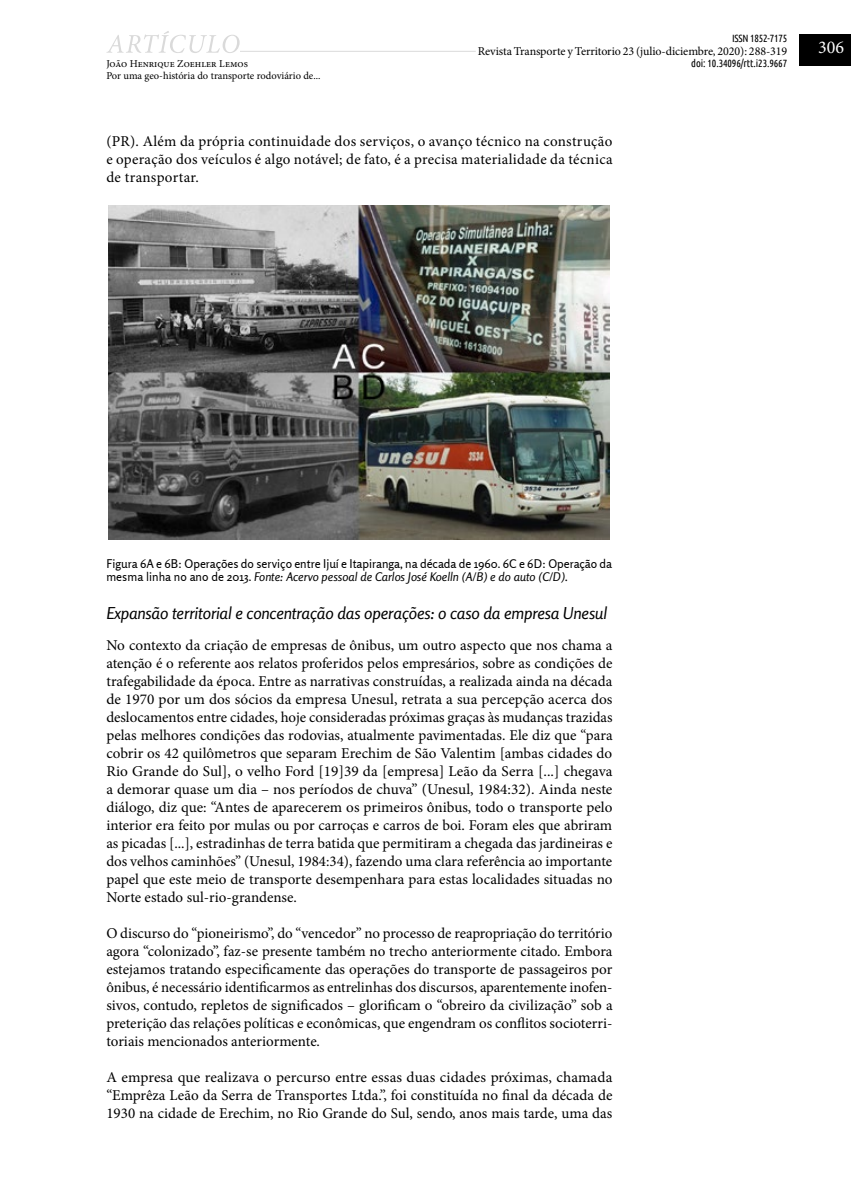
<style>
.page{position:relative;width:851px;height:1191px;background:#fff}
.page>*{position:absolute;margin:0;border:0;box-sizing:border-box;transform-origin:0 0}
.t1{font:18px "Minion Pro";color:#fff}
.art-subtitulo-2{font:italic 16.5px "Rosario";letter-spacing:-.01em;color:#000}
.art-texto-central{font:15px/18px "Minion Pro";color:#000;text-align:justify}
.imagen-epigrafe{font:12px/13.5px "Rosario";color:#000}
.t2{font:12px "Minion Pro";letter-spacing:-.005em;color:#000}
.t3{font:10.5px/12px "Minion Pro";color:#000}
.t4{font:10.5px "Ubuntu Condensed";letter-spacing:-.01em;color:#000}
.s1{font-style:italic}
</style>
<div class="page">
<hr style="left:106px;top:51px;width:546px;height:1px;background:#dadada">
<div style="left:475px;top:45px;width:312px;height:15px;background:#fff"></div>
<div style="left:799px;top:35px;width:51px;height:31px;background:#000"></div>
<svg style="left:106px;top:31px;width:133px;height:22px"></svg>
<img style="left:108px;top:205px;width:501px;height:334px">
<p class="t3" style="left:106px;top:58px;width:216px">João Henrique Zoehler Lemos<br>Por uma geo-história do transporte rodoviário de...</p>
<p class="t4" style="left:732px;top:31px;width:57px">ISSN 1852-7175</p>
<p class="t2" style="left:477px;top:43px;width:311px">Revista Transporte y Territorio 23 (julio-diciembre, 2020): 288-319</p>
<p class="t4" style="left:691px;top:57px;width:97px">doi: 10.34096/rtt.i23.9667</p>
<p class="art-texto-central" style="left:106px;top:132px;width:507px">(PR). Além da própria continuidade dos serviços, o avanço técnico na construção e operação dos veículos é algo notável; de fato, é a precisa materialidade da técnica de transportar.</p>
<p class="t1" style="left:818px;top:36px;width:27px">306</p>
<p class="imagen-epigrafe" style="left:106px;top:557px;width:507px">Figura 6A e 6B: Operações do serviço entre Ijuí e Itapiranga, na década de 1960. 6C e 6D: Operação da mesma linha no ano de 2013. <span class="s1">Fonte: Acervo pessoal de Carlos José Koelln (A/B) e do auto (C/D).</span></p>
<p class="art-subtitulo-2" style="left:106px;top:603px;width:502px">Expansão territorial e concentração das operações: o caso da empresa Unesul</p>
<p class="art-texto-central" style="left:106px;top:636px;width:507px">No contexto da criação de empresas de ônibus, um outro aspecto que nos chama a atenção é o referente aos relatos proferidos pelos empresários, sobre as condições de trafegabilidade da época. Entre as narrativas construídas, a realizada ainda na década de 1970 por um dos sócios da empresa Unesul, retrata a sua percepção acerca dos deslocamentos entre cidades, hoje consideradas próximas graças às mudanças trazidas pelas melhores condições das rodovias, atualmente pavimentadas. Ele diz que “para cobrir os 42 quilômetros que separam Erechim de São Valentim [ambas cidades do Rio Grande do Sul], o velho Ford [19]39 da [empresa] Leão da Serra [...] chegava a demorar quase um dia – nos períodos de chuva” (Unesul, 1984:32). Ainda neste diálogo, diz que: “Antes de aparecerem os primeiros ônibus, todo o transporte pelo interior era feito por mulas ou por carroças e carros de boi. Foram eles que abriram as picadas [...], estradinhas de terra batida que permitiram a chegada das jardineiras e dos velhos caminhões” (Unesul, 1984:34), fazendo uma clara referência ao importante papel que este meio de transporte desempenhara para estas localidades situadas no Norte estado sul-rio-grandense.</p>
<p class="art-texto-central" style="left:106px;top:924px;width:507px">O discurso do “pioneirismo”, do “vencedor” no processo de reapropriação do território agora “colonizado”, faz-se presente também no trecho anteriormente citado. Embora estejamos tratando especificamente das operações do transporte de passageiros por ônibus, é necessário identificarmos as entrelinhas dos discursos, aparentemente inofen&shy;sivos, contudo, repletos de significados – glorificam o “obreiro da civilização” sob a preterição das relações políticas e econômicas, que engendram os conflitos socioterri&shy;toriais mencionados anteriormente.</p>
<p class="art-texto-central" style="left:106px;top:1068px;width:507px">A empresa que realizava o percurso entre essas duas cidades próximas, chamada “Emprêza Leão da Serra de Transportes Ltda.”, foi constituída no final da década de 1930 na cidade de Erechim, no Rio Grande do Sul, sendo, anos mais tarde, uma das</p>
</div>
